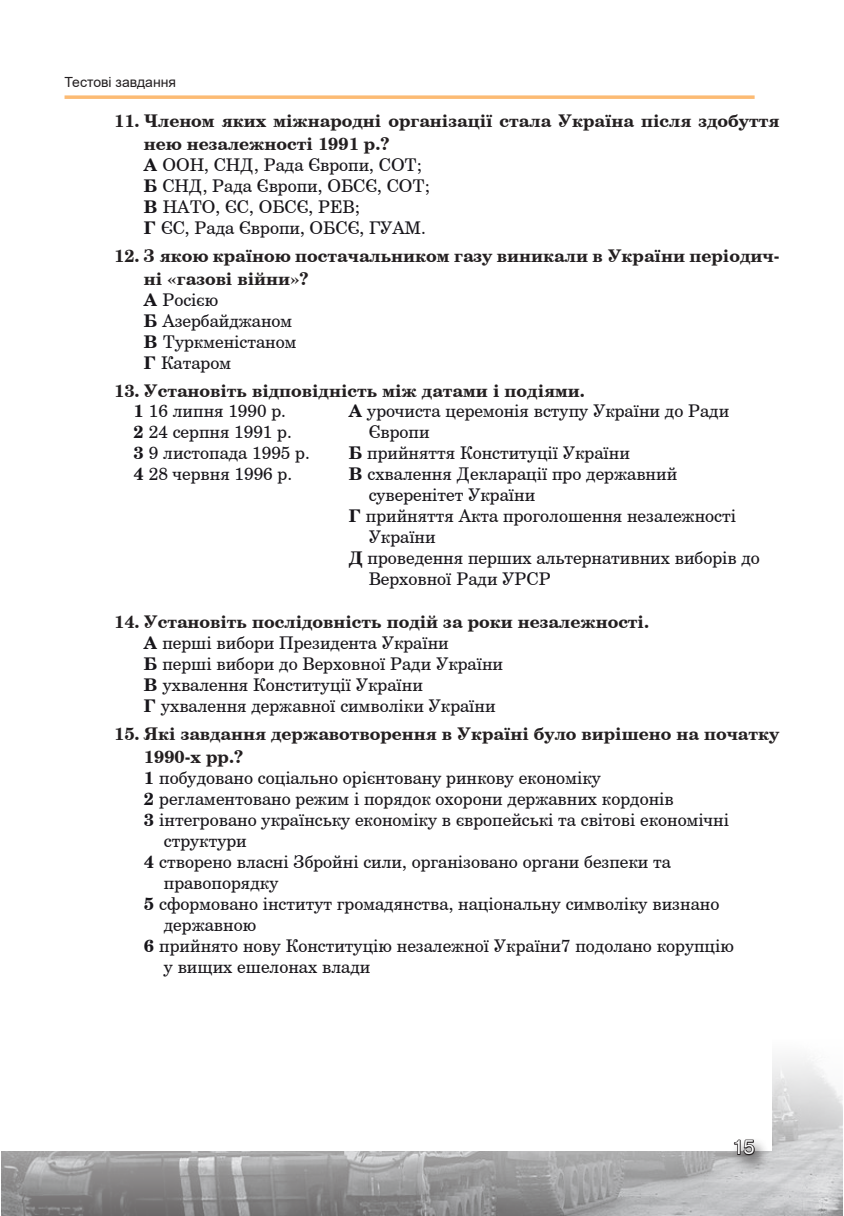
<style>
.page{position:relative;width:844px;height:1216px;background:#fff}
.page>*{position:absolute;margin:0;border:0;box-sizing:border-box;transform-origin:0 0}
.t1{font:19.25px "Pragmatica Plain";color:#fff}
.абвг{font:17.5px/21px "Century Schoolbook BT";color:#17151a}
.t2{font:700 17.5px/22.8px "Century Schoolbook BT";color:#231f20}
.t3{font:14px "Arial";color:#231f20}
.s1{font-weight:700}
</style>
<div class="page">
<img style="left:2px;top:1057px;width:840px;height:158px">
<div style="left:0;top:953px;width:771px;height:197px;background:#fff"></div>
<div style="left:729px;top:1137px;width:40px;height:36px;background:#231f20;opacity:.75"></div>
<svg style="left:732px;top:1138px;width:23px;height:18px"></svg>
<svg style="left:64px;top:95px;width:690px;height:4px;background:#fcc384"></svg>
<p class="t3" style="left:64px;top:72px;width:113px">Тестові завдання</p>
<p class="t2" style="left:144px;top:109px;width:636px;text-indent:-30px">11. Членом яких міжнародні організації стала Україна після здобуття нею незалежності 1991 р.?</p>
<p class="абвг" style="left:144px;top:154px;width:279px"><span class="s1">А</span> ООН, СНД, Рада Європи, СОТ;</p>
<p class="абвг" style="left:144px;top:175px;width:287px"><span class="s1">Б</span> СНД, Рада Європи, ОБСЄ, СОТ;</p>
<p class="абвг" style="left:144px;top:196px;width:217px"><span class="s1">В</span> НАТО, ЄС, ОБСЄ, РЕВ;</p>
<p class="абвг" style="left:144px;top:217px;width:283px"><span class="s1">Г</span> ЄС, Рада Європи, ОБСЄ, ГУАМ.</p>
<p class="t2" style="left:144px;top:244px;width:636px;text-indent:-30px">12. З якою країною постачальником газу виникали в України періодич&shy;ні «газові війни»?</p>
<p class="абвг" style="left:144px;top:288px;width:76px"><span class="s1">А</span> Росією</p>
<p class="абвг" style="left:144px;top:309px;width:150px"><span class="s1">Б</span> Азербайджаном</p>
<p class="абвг" style="left:144px;top:330px;width:154px"><span class="s1">В</span> Туркменістаном</p>
<p class="абвг" style="left:144px;top:351px;width:89px"><span class="s1">Г</span> Катаром</p>
<p class="t2" style="left:114px;top:378px;width:472px">13. Установіть відповідність між датами і подіями.</p>
<p class="абвг" style="left:133px;top:399px;width:154px"><span class="s1">1</span> 16 липня 1990 р.</p>
<p class="абвг" style="left:133px;top:420px;width:160px"><span class="s1">2</span> 24 серпня 1991 р.</p>
<p class="абвг" style="left:133px;top:441px;width:178px"><span class="s1">3</span> 9 листопада 1995 р.</p>
<p class="абвг" style="left:133px;top:462px;width:160px"><span class="s1">4</span> 28 червня 1996 р.</p>
<p class="абвг" style="left:368px;top:399px;width:362px;text-indent:-20px"><span class="s1">А</span> урочиста церемонія вступу України до Ради<br>Європи</p>
<p class="абвг" style="left:349px;top:441px;width:282px"><span class="s1">Б</span> прийняття Конституції України</p>
<p class="абвг" style="left:368px;top:462px;width:310px;text-indent:-20px"><span class="s1">В</span> схвалення Декларації про державний суверенітет України</p>
<p class="абвг" style="left:368px;top:504px;width:369px;text-indent:-20px"><span class="s1">Г</span> прийняття Акта проголошення незалежності<br>України</p>
<p class="абвг" style="left:368px;top:546px;width:393px;text-indent:-20px"><span class="s1">Д</span> проведення перших альтернативних виборів до<br>Верховної Ради УРСР</p>
<p class="t2" style="left:114px;top:610px;width:536px">14. Установіть послідовність подій за роки незалежності.</p>
<p class="абвг" style="left:144px;top:632px;width:306px"><span class="s1">А</span> перші вибори Президента України</p>
<p class="абвг" style="left:144px;top:653px;width:360px"><span class="s1">Б</span> перші вибори до Верховної Ради України</p>
<p class="абвг" style="left:144px;top:674px;width:280px"><span class="s1">В</span> ухвалення Конституції України</p>
<p class="абвг" style="left:144px;top:695px;width:353px"><span class="s1">Г</span> ухвалення державної символіки України</p>
<p class="t2" style="left:144px;top:722px;width:636px;text-indent:-30px">15. Які завдання державотворення в Україні було вирішено на початку<br>1990-х рр.?</p>
<p class="абвг" style="left:144px;top:766px;width:458px"><span class="s1">1</span> побудовано соціально орієнтовану ринкову економіку</p>
<p class="абвг" style="left:144px;top:787px;width:531px"><span class="s1">2</span> регламентовано режим і порядок охорони державних кордонів</p>
<p class="абвг" style="left:164px;top:808px;width:566px;text-indent:-20px"><span class="s1">3</span> інтегровано українську економіку в європейські та світові економічні структури</p>
<p class="абвг" style="left:164px;top:850px;width:508px;text-indent:-20px"><span class="s1">4</span> створено власні Збройні сили, організовано органи безпеки та правопорядку</p>
<p class="абвг" style="left:164px;top:892px;width:557px;text-indent:-20px"><span class="s1">5</span> сформовано інститут громадянства, національну символіку визнано державною</p>
<p class="абвг" style="left:164px;top:934px;width:571px;text-indent:-20px"><span class="s1">6</span> прийнято нову Конституцію незалежної України7 подолано корупцію у вищих ешелонах влади</p>
<p class="t1" style="left:732px;top:1136px;width:24px">15</p>
</div>
